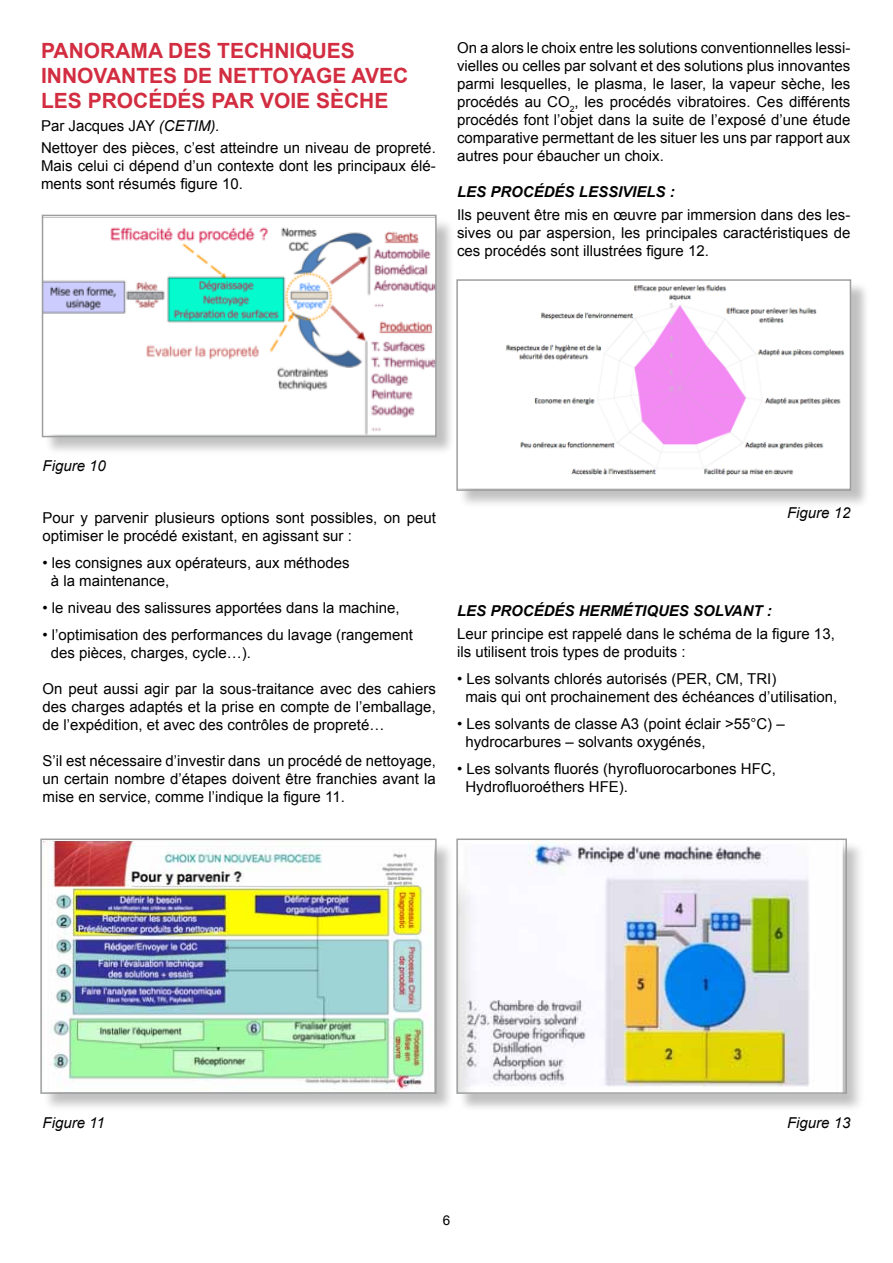
<style>
.page{position:relative;width:893px;height:1263px;background:#fff}
.page>*{position:absolute;margin:0;border:0;box-sizing:border-box;transform-origin:0 0}
.t1{font:700 21px/25.2px "Arial";color:#d22d40}
.t2{font:15px/18px "Arial";color:#000}
.t3{font:italic 700 15px "Arial";color:#000}
.t4{font:italic 15px "Arial";color:#000}
.t5{font:13.5px "Arial";color:#000}
.s1{font-style:italic}
</style>
<div class="page">
<div style="left:44px;top:217px;width:411px;height:239px;background:#000;opacity:.25"></div>
<img style="left:45px;top:218px;width:389px;height:216px">
<div style="left:42px;top:215px;width:395px;height:222px;border:2px solid #9c9e9f"></div>
<div style="left:43px;top:841px;width:412px;height:271px;background:#000;opacity:.25"></div>
<img style="left:43px;top:841px;width:391px;height:250px">
<div style="left:40px;top:838px;width:397px;height:256px;border:2px solid #9c9e9f"></div>
<div style="left:459px;top:282px;width:411px;height:227px;background:#000;opacity:.25"></div>
<img style="left:459px;top:282px;width:389px;height:206px">
<div style="left:456px;top:279px;width:395px;height:212px;border:2px solid #9c9e9f"></div>
<div style="left:459px;top:841px;width:407px;height:271px;background:#000;opacity:.25"></div>
<img style="left:459px;top:841px;width:385px;height:250px">
<div style="left:456px;top:838px;width:391px;height:256px;border:2px solid #9c9e9f"></div>
<h1 class="t1" style="left:41px;top:39px;width:369px">PANORAMA DES TECHNIQUES<br>INNOVANTES DE NETTOYAGE AVEC<br>LES PROCÉDÉS PAR VOIE SÈCHE</h1>
<p class="t2" style="left:41px;top:114px;width:396px;line-height:22.5px">Par Jacques JAY <span class="s1">(CETIM).<br></span>Nettoyer des pièces, c’est atteindre un niveau de propreté.</p>
<p class="t2" style="left:41px;top:157px;width:396px">Mais celui ci dépend d’un contexte dont les principaux élé&shy;ments sont résumés figure 10.</p>
<p class="t2" style="left:457px;top:39px;width:395px;text-align:justify">On a alors le choix entre les solutions conventionnelles lessi&shy;vielles ou celles par solvant et des solutions plus innovantes parmi lesquelles, le plasma, le laser, la vapeur sèche, les procédés au CO<sub>2</sub>, les procédés vibratoires. Ces différents procédés font l’objet dans la suite de l’exposé d’une étude comparative permettant de les situer les uns par rapport aux autres pour ébaucher un choix.</p>
<p class="t3" style="left:457px;top:182px;width:219px">LES PROCÉDÉS LESSIVIELS :</p>
<p class="t2" style="left:457px;top:206px;width:395px;text-align:justify">Ils peuvent être mis en œuvre par immersion dans des les&shy;sives ou par aspersion, les principales caractéristiques de ces procédés sont illustrées figure 12.</p>
<p class="t4" style="left:43px;top:456px;width:65px">Figure 10</p>
<p class="t2" style="left:43px;top:509px;width:395px">Pour y parvenir plusieurs options sont possibles, on peut optimiser le procédé existant, en agissant sur :</p>
<p class="t2" style="left:51px;top:554px;width:300px;text-indent:-8px">• les consignes aux opérateurs, aux méthodes à la maintenance,</p>
<p class="t2" style="left:43px;top:599px;width:359px">• le niveau des salissures apportées dans la machine,</p>
<p class="t2" style="left:51px;top:626px;width:364px;text-indent:-8px">• l’optimisation des performances du lavage (rangement des pièces, charges, cycle…).</p>
<p class="t2" style="left:43px;top:680px;width:395px;text-align:justify">On peut aussi agir par la sous-traitance avec des cahiers des charges adaptés et la prise en compte de l’emballage, de l’expédition, et avec des contrôles de propreté…</p>
<p class="t2" style="left:43px;top:752px;width:395px;text-align:justify">S’il est nécessaire d’investir dans un procédé de nettoyage, un certain nombre d’étapes doivent être franchies avant la mise en service, comme l’indique la figure 11.</p>
<p class="t4" style="left:787px;top:503px;width:65px">Figure 12</p>
<p class="t3" style="left:457px;top:601px;width:316px">LES PROCÉDÉS HERMÉTIQUES SOLVANT :</p>
<p class="t2" style="left:457px;top:625px;width:379px">Leur principe est rappelé dans le schéma de la figure 13, ils utilisent trois types de produits :</p>
<p class="t2" style="left:465px;top:670px;width:373px;text-indent:-8px">• Les solvants chlorés autorisés (PER, CM, TRI)<br>mais qui ont prochainement des échéances d’utilisation,</p>
<p class="t2" style="left:465px;top:715px;width:321px;text-indent:-8px">• Les solvants de classe A3 (point éclair &gt;55°C) – hydrocarbures – solvants oxygénés,</p>
<p class="t2" style="left:465px;top:760px;width:312px;text-indent:-8px">• Les solvants fluorés (hyrofluorocarbones HFC,<br>Hydrofluoroéthers HFE).</p>
<p class="t4" style="left:43px;top:1113px;width:64px">Figure 11</p>
<p class="t4" style="left:787px;top:1113px;width:65px">Figure 13</p>
<p class="t5" style="left:443px;top:1211px;width:9px">6</p>
</div>
